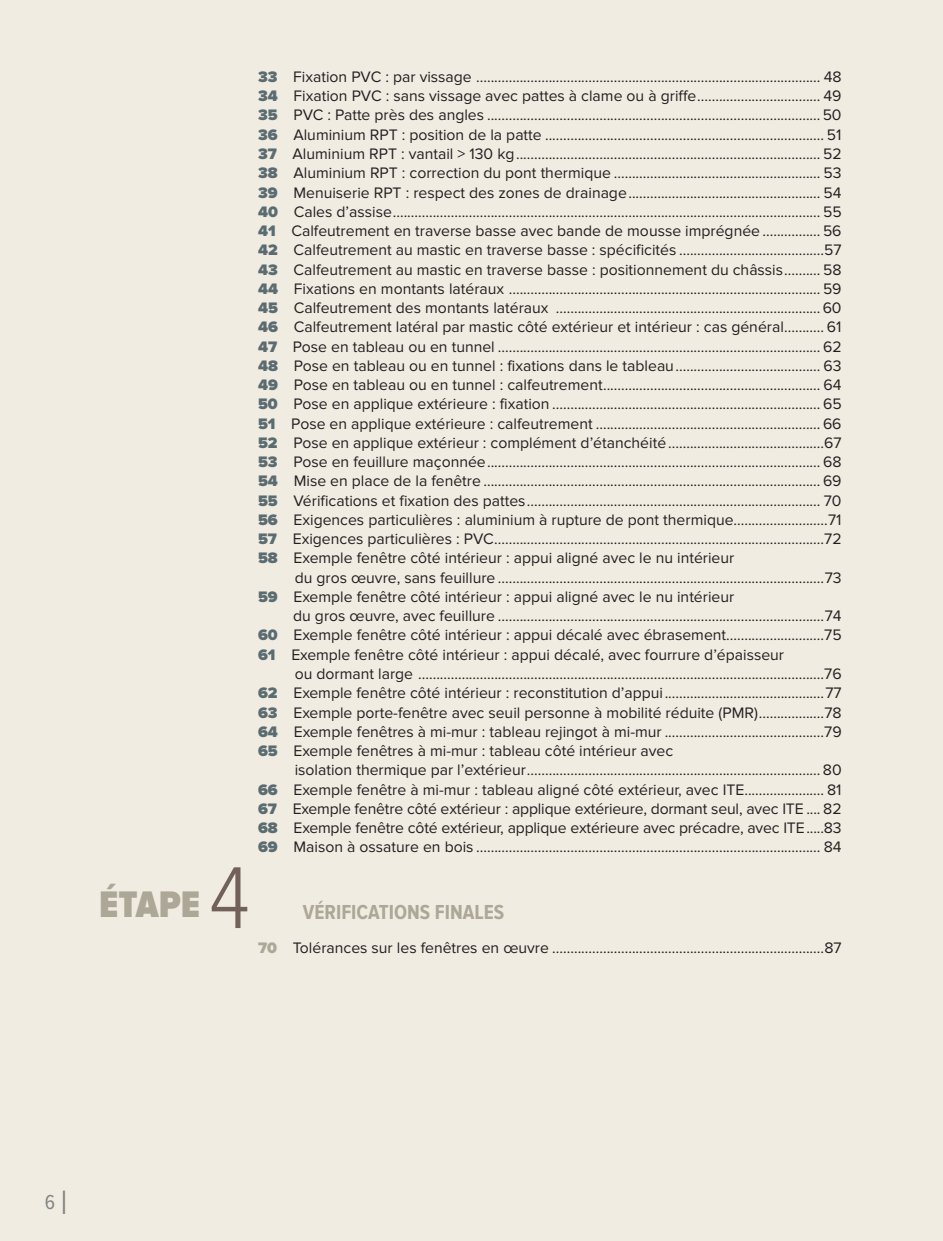
<style>
.page{position:relative;width:943px;height:1241px;background:#fff}
.page>*{position:absolute;margin:0;border:0;box-sizing:border-box;transform-origin:0 0}
.t1{font:300 91px "Proxima Nova Cond";color:#726158}
.t2{font:900 38.32px "Proxima Nova Cond";color:#ada798}
.t3{font:700 21px "Proxima Nova Cond";color:#ada798}
.t4{font:21px "Proxima Nova Cond";color:#838683}
.t5{font:15.75px/19.2px "Proxima Nova";color:#231f20;text-align:justify}
.s1{font-weight:900;color:#5b6c71}
.s2{font-weight:900;color:#ada798}
.s3{font-weight:300;font-size:35px}
</style>
<div class="page">
<div style="left:0;top:0;width:943px;height:1240px;background:#f1ece2"></div>
<h2 class="t2" style="left:99px;top:882px;width:102px">ÉTAPE</h2>
<h1 class="t1" style="left:209px;top:846px;width:41px">4</h1>
<p class="t5" style="left:258px;top:67px;width:585px"><span class="s1">33</span> Fixation PVC : par vissage ............................................................................................... 48<br><span class="s1">34</span> Fixation PVC : sans vissage avec pattes à clame ou à griffe.................................. 49<br><span class="s1">35</span> PVC : Patte près des angles ............................................................................................50<br><span class="s1">36</span> Aluminium RPT : position de la patte ............................................................................. 51<br><span class="s1">37</span> Aluminium RPT : vantail &gt; 130 kg.................................................................................... 52<br><span class="s1">38</span> Aluminium RPT : correction du pont thermique ......................................................... 53<br><span class="s1">39</span> Menuiserie RPT : respect des zones de drainage..................................................... 54<br><span class="s1">40</span> Cales d’assise...................................................................................................................... 55<br><span class="s1">41</span> Calfeutrement en traverse basse avec bande de mousse imprégnée ................ 56<br><span class="s1">42</span> Calfeutrement au mastic en traverse basse : spécificités ........................................57<br><span class="s1">43</span> Calfeutrement au mastic en traverse basse : positionnement du châssis.......... 58<br><span class="s1">44</span> Fixations en montants latéraux ...................................................................................... 59<br><span class="s1">45</span> Calfeutrement des montants latéraux .........................................................................60<br><span class="s1">46</span> Calfeutrement latéral par mastic côté extérieur et intérieur : cas général........... 61<br><span class="s1">47</span> Pose en tableau ou en tunnel ......................................................................................... 62<br><span class="s1">48</span> Pose en tableau ou en tunnel : fixations dans le tableau........................................ 63<br><span class="s1">49</span> Pose en tableau ou en tunnel : calfeutrement............................................................ 64<br><span class="s1">50</span> Pose en applique extérieure : fixation .......................................................................... 65<br><span class="s1">51</span> Pose en applique extérieure : calfeutrement .............................................................. 66<br><span class="s1">52</span> Pose en applique extérieur : complément d’étanchéité...........................................67<br><span class="s1">53</span> Pose en feuillure maçonnée............................................................................................ 68<br><span class="s1">54</span> Mise en place de la fenêtre ............................................................................................. 69<br><span class="s1">55</span> Vérifications et fixation des pattes................................................................................. 70<br><span class="s1">56</span> Exigences particulières : aluminium à rupture de pont thermique..........................71<br><span class="s1">57</span> Exigences particulières : PVC...........................................................................................72<br><span class="s1">58</span> Exemple fenêtre côté intérieur : appui aligné avec le nu intérieur</p>
<p class="t5" style="left:258px;top:568px;width:585px;text-indent:37px">du gros œuvre, sans feuillure ..........................................................................................73<br><span class="s1">59</span> Exemple fenêtre côté intérieur : appui aligné avec le nu intérieur</p>
<p class="t5" style="left:258px;top:606px;width:585px;text-indent:35px">du gros œuvre, avec feuillure ..........................................................................................74<br><span class="s1">60</span> Exemple fenêtre côté intérieur : appui décalé avec ébrasement...........................75<br><span class="s1">61</span> Exemple fenêtre côté intérieur : appui décalé, avec fourrure d’épaisseur</p>
<p class="t5" style="left:258px;top:664px;width:585px;text-indent:37px">ou dormant large ................................................................................................................76<br><span class="s1">62</span> Exemple fenêtre côté intérieur : reconstitution d’appui............................................77<br><span class="s1">63</span> Exemple porte-fenêtre avec seuil personne à mobilité réduite (PMR)..................78<br><span class="s1">64</span> Exemple fenêtres à mi-mur : tableau rejingot à mi-mur ............................................79<br><span class="s1">65</span> Exemple fenêtres à mi-mur : tableau côté intérieur avec</p>
<p class="t5" style="left:258px;top:760px;width:585px;text-indent:37px">isolation thermique par l’extérieur................................................................................. 80<br><span class="s1">66</span> Exemple fenêtre à mi-mur : tableau aligné côté extérieur, avec ITE...................... 81<br><span class="s1">67</span> Exemple fenêtre côté extérieur : applique extérieure, dormant seul, avec ITE .... 82<br><span class="s1">68</span> Exemple fenêtre côté extérieur, applique extérieure avec précadre, avec ITE.....83<br><span class="s1">69</span> Maison à ossature en bois ............................................................................................... 84</p>
<h3 class="t3" style="left:303px;top:900px;width:203px">VÉRIFICATIONS FINALES</h3>
<p class="t5" style="left:258px;top:938px;width:585px"><span class="s2">70</span> Tolérances sur les fenêtres en œuvre ...........................................................................87</p>
<h3 class="t4" style="left:45px;top:1190px;width:25px">6 <span class="s3">I</span></h3>
</div>
